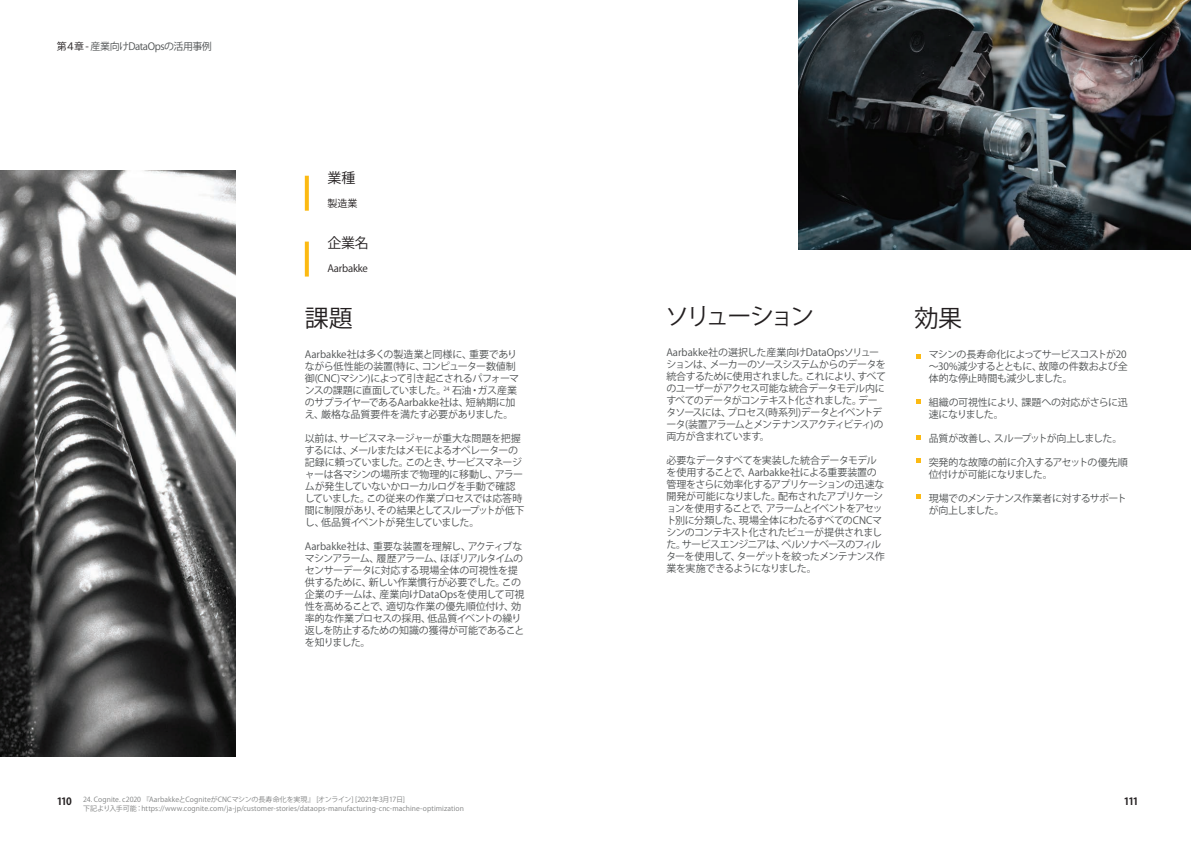
<style>
.page{position:relative;width:1191px;height:842px;background:#fff}
.page>*{position:absolute;margin:0;border:0;box-sizing:border-box;transform-origin:0 0}
.t1{font:24px "Koz Go Pr 6 N";letter-spacing:-.14em;color:#231f20}
.t2{font:24px "Koz Go Pr 6 N";letter-spacing:-.11em;color:#231f20}
.t3{font:14px "Koz Go Pr 6 N";color:#231f20}
.t4{font:10px/12px "Koz Go Pr 6 N";letter-spacing:-.045em;color:#4d5051}
.t5{font:10px "Koz Go Pr 6 N";letter-spacing:-.07em;color:#4d5051}
.t6{font:10px "Koz Go Pr 6 N";letter-spacing:-.015em;color:#231f20}
.t7{font:700 10px "Koz Go Pr 6 N";letter-spacing:-.125em;color:#231f20}
.t8{font:7px/8.4px "Koz Go Pr 6 N";letter-spacing:.01em;color:#7f8080}
.s1{color:#231f20}
</style>
<div class="page">
<img style="left:0;top:171px;width:235px;height:585px">
<svg style="left:916px;top:355px;width:4px;height:4px"></svg>
<svg style="left:916px;top:399px;width:4px;height:4px"></svg>
<svg style="left:916px;top:435px;width:4px;height:4px"></svg>
<svg style="left:916px;top:459px;width:4px;height:4px"></svg>
<svg style="left:916px;top:495px;width:4px;height:4px"></svg>
<svg style="left:305px;top:176px;width:4px;height:35px"></svg>
<svg style="left:305px;top:242px;width:4px;height:35px"></svg>
<img style="left:798px;top:0;width:393px;height:249px">
<p class="t4" style="left:57px;top:41px;width:157px"><span class="s1">第４章 -</span> 産業向けDataOpsの活用事例</p>
<p class="t3" style="left:327px;top:170px;width:29px">業種</p>
<p class="t6" style="left:327px;top:198px;width:31px">製造業</p>
<p class="t3" style="left:327px;top:235px;width:43px">企業名</p>
<p class="t6" style="left:327px;top:263px;width:42px">Aarbakke</p>
<p class="t2" style="left:305px;top:305px;width:49px">課題</p>
<p class="t4" style="left:305px;top:349px;width:216px">Aarbakke社は多くの製造業と同様に、重要でありながら低性能の装置(特に、コンピューター数値制御(CNC)マシン)によって引き起こされるパフォーマンスの課題に直面していました。<sup>24</sup> 石油・ガス産業のサプライヤーであるAarbakke社は、短納期に加え、厳格な品質要件を満たす必要がありました。</p>
<p class="t4" style="left:305px;top:433px;width:221px">以前は、サービスマネージャーが重大な問題を把握するには、メールまたはメモによるオペレーターの記録に頼っていました。このとき、サービスマネージャーは各マシンの場所まで物理的に移動し、アラームが発生していないかローカルログを手動で確認していました。この従来の作業プロセスでは応答時間に制限があり、その結果としてスループットが低下し、低品質イベントが発生していました。</p>
<p class="t4" style="left:305px;top:541px;width:221px">Aarbakke社は、重要な装置を理解し、アクティブなマシンアラーム、履歴アラーム、ほぼリアルタイムのセンサーデータに対応する現場全体の可視性を提供するために、新しい作業慣行が必要でした。この企業のチームは、産業向けDataOpsを使用して可視性を高めることで、適切な作業の優先順位付け、効率的な作業プロセスの採用、低品質イベントの繰り返しを防止するための知識の獲得が可能であることを知りました。</p>
<p class="t1" style="left:665px;top:303px;width:151px">ソリューション</p>
<p class="t2" style="left:914px;top:305px;width:49px">効果</p>
<p class="t4" style="left:928px;top:349px;width:201px;text-align:justify">マシンの長寿命化によってサービスコストが20～30%減少するとともに、故障の件数および全体的な停止時間も減少しました。</p>
<p class="t4" style="left:928px;top:397px;width:201px">組織の可視性により、課題への対応がさらに迅速になりました。</p>
<p class="t5" style="left:928px;top:433px;width:195px">品質が改善し、スループットが向上しました。</p>
<p class="t4" style="left:928px;top:457px;width:201px">突発的な故障の前に介入するアセットの優先順位付けが可能になりました。</p>
<p class="t4" style="left:928px;top:493px;width:200px">現場でのメンテナンス作業者に対するサポートが向上しました。</p>
<p class="t4" style="left:666px;top:347px;width:221px">Aarbakke社の選択した産業向けDataOpsソリューションは、メーカーのソースシステムからのデータを統合するために使用されました。これにより、すべてのユーザーがアクセス可能な統合データモデル内にすべてのデータがコンテキスト化されました。データソースには、プロセス(時系列)データとイベントデータ(装置アラームとメンテナンスアクティビティ)の両方が含まれています。</p>
<p class="t4" style="left:666px;top:455px;width:220px">必要なデータすべてを実装した統合データモデルを使用することで、Aarbakke社による重要装置の管理をさらに効率化するアプリケーションの迅速な開発が可能になりました。配布されたアプリケーションを使用することで、アラームとイベントをアセット別に分類した、現場全体にわたるすべてのCNCマシンのコンテキスト化されたビューが提供されました。サービスエンジニアは、ペルソナベースのフィルターを使用して、ターゲットを絞ったメンテナンス作業を実施できるようになりました。</p>
<p class="t8" style="left:83px;top:796px;width:382px">24. Cognite. c2020 『AarbakkeとCogniteがCNCマシンの長寿命化を実現』 [オンライン] [2021年3月17日]<br>下記より入手可能：https://www.cognite.com/ja-jp/customer-stories/dataops-manufacturing-cnc-machine-optimization</p>
<p class="t7" style="left:57px;top:795px;width:17px">110</p>
<p class="t7" style="left:1123px;top:795px;width:16px">111</p>
</div>
